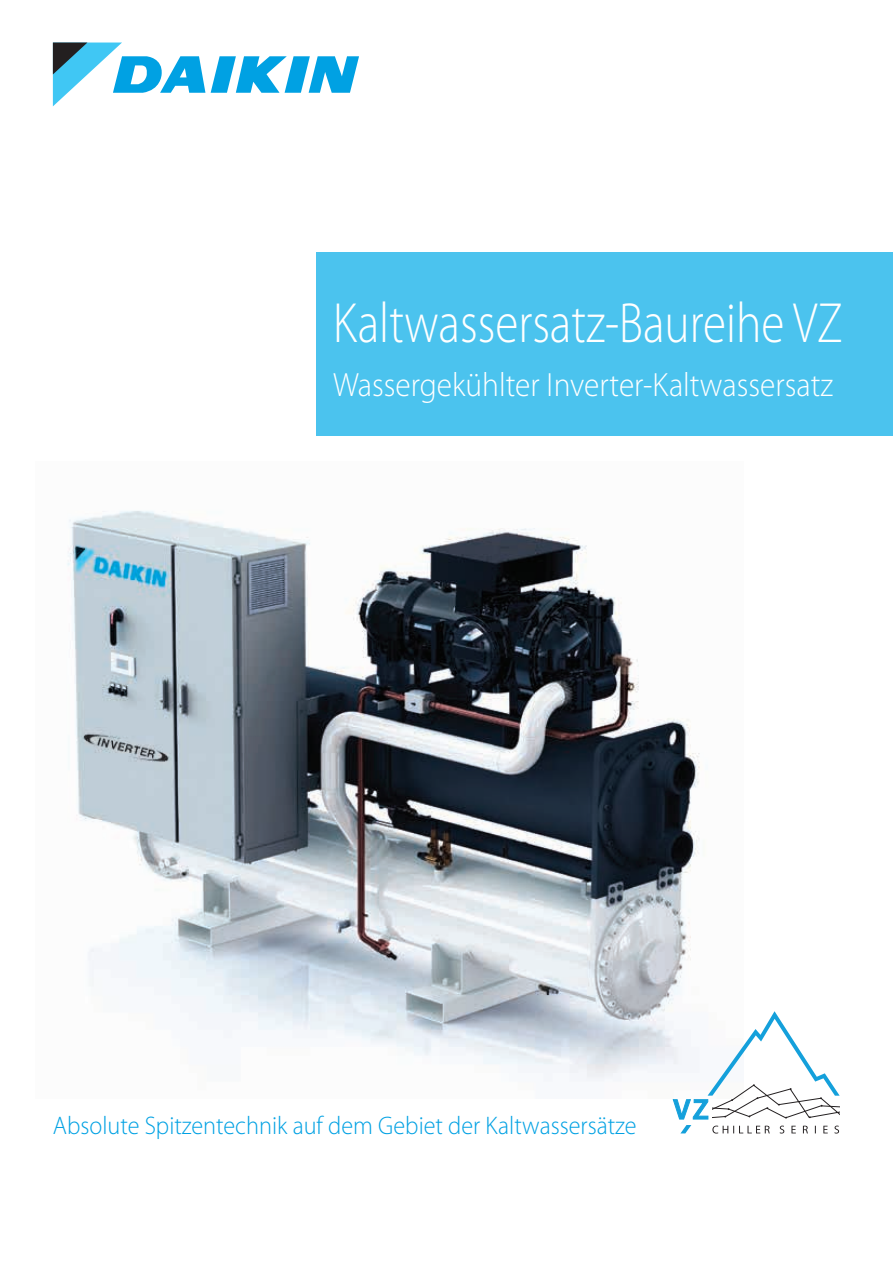
<style>
.page{position:relative;width:893px;height:1263px;background:#fff}
.page>*{position:absolute;margin:0;border:0;box-sizing:border-box;transform-origin:0 0}
.t1{font:300 57px "Myriad Pro";color:#fff;scale:.83 1}
.t2{font:300 33.75px "Myriad Pro";color:#fff;scale:.93 1}
.t3{font:300 25.5px "Myriad Pro";color:#00a1e3;scale:.95 1}
</style>
<div class="page">
<img style="left:67px;top:510px;width:633px;height:571px">
<svg style="left:211px;top:56px;width:148px;height:37px"></svg>
<svg style="left:53px;top:43px;width:152px;height:63px"></svg>
<div style="left:316px;top:252px;width:577px;height:183px;background:#4bc3ee"></div>
<svg style="left:673px;top:1011px;width:167px;height:108px"></svg>
<svg style="left:680px;top:1125px;width:159px;height:9px"></svg>
<h1 class="t1" style="left:333px;top:292px;width:615px">Kaltwassersatz-Baureihe VZ</h1>
<h2 class="t2" style="left:333px;top:366px;width:539px">Wassergekühlter Inverter-Kaltwassersatz</h2>
<p class="t3" style="left:53px;top:1111px;width:616px">Absolute Spitzentechnik auf dem Gebiet der Kaltwassersätze</p>
</div>
